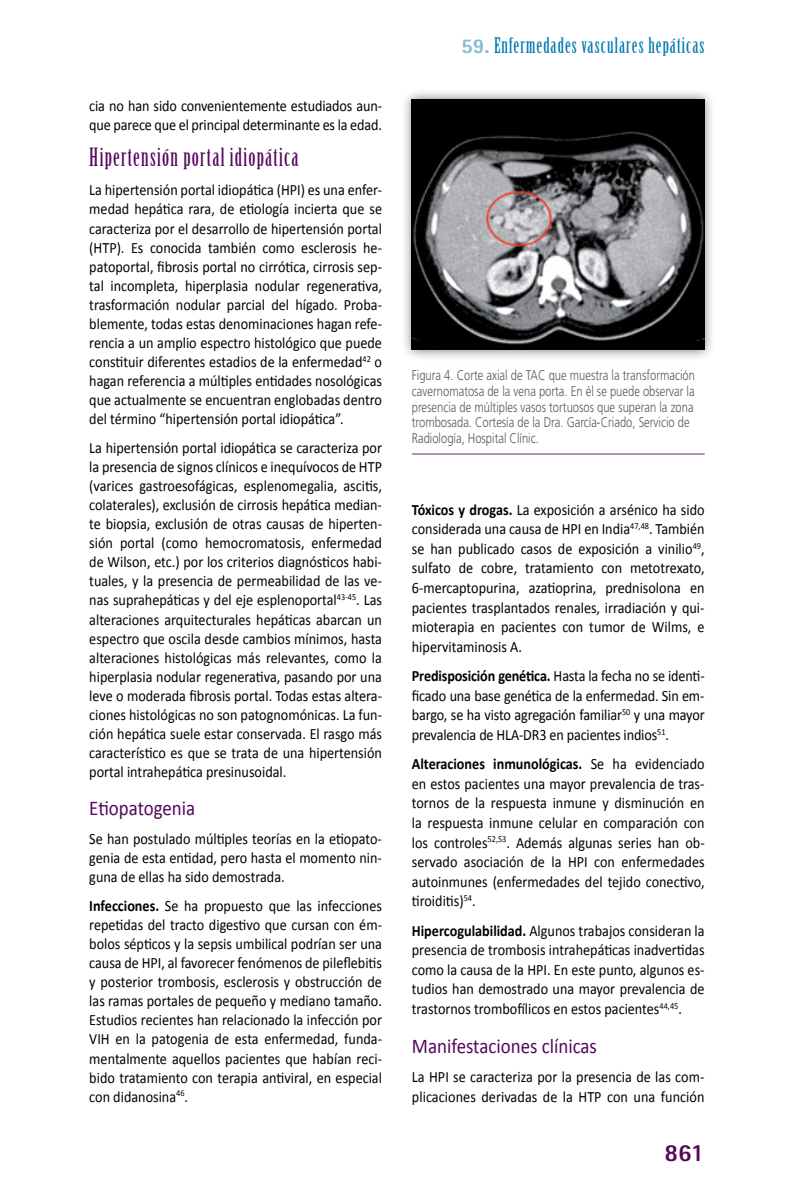
<style>
.page{position:relative;width:794px;height:1191px;background:#fff}
.page>*{position:absolute;margin:0;border:0;box-sizing:border-box;transform-origin:0 0}
.t1{font:24.5px "Birch Std";letter-spacing:.05em;color:#54075b}
.t2{font:800 24.5px "Rotis Sans Serif";color:#54075b}
.t3{font:21px "Calibri";color:#54075b;scale:.9 1}
.t4{font:21px "Birch Std";letter-spacing:.05em;color:#0078ae}
.t5{font:15.75px/19.1px "Calibri";color:#000;text-align:justify;scale:.9 1}
.t6{font:300 14px/15.8px "Frutiger";color:#58595b;scale:.8 1}
.s1{font-weight:700}
.s2{font-family:"Rotis Sans Serif";font-weight:800;color:#80bcd6}
</style>
<div class="page">
<hr style="left:412px;top:453px;width:292px;height:2px;background:#a983ad">
<div style="left:400px;top:88px;width:316px;height:273px;background:#000;opacity:.5"></div>
<img style="left:412px;top:99px;width:292px;height:251px">
<p class="t5" style="left:89px;top:96px;width:327px">cia no han sido convenientemente estudiados aun&shy;que parece que el principal determinante es la edad.</p>
<h1 class="t1" style="left:89px;top:144px;width:211px">Hipertensión portal idiopática</h1>
<p class="t5" style="left:89px;top:181px;width:327px">La hipertensión portal idiopática (HPI) es una enfer&shy;medad hepática rara, de etiología incierta que se caracteriza por el desarrollo de hipertensión portal (HTP). Es conocida también como esclerosis he&shy;patoportal, fibrosis portal no cirrótica, cirrosis sep&shy;tal incompleta, hiperplasia nodular regenerativa, trasformación nodular parcial del hígado. Proba&shy;blemente, todas estas denominaciones hagan refe&shy;rencia a un amplio espectro histológico que puede constituir diferentes estadios de la enfermedad<sup>42</sup> o hagan referencia a múltiples entidades nosológicas que actualmente se encuentran englobadas dentro del término “hipertensión portal idiopática”.</p>
<p class="t5" style="left:89px;top:438px;width:327px">La hipertensión portal idiopática se caracteriza por la presencia de signos clínicos e inequívocos de HTP (varices gastroesofágicas, esplenomegalia, ascitis, colaterales), exclusión de cirrosis hepática median&shy;te biopsia, exclusión de otras causas de hiperten&shy;sión portal (como hemocromatosis, enfermedad de Wilson, etc.) por los criterios diagnósticos habi&shy;tuales, y la presencia de permeabilidad de las ve&shy;nas suprahepáticas y del eje esplenoportal<sup>43-45</sup>. Las alteraciones arquitecturales hepáticas abarcan un espectro que oscila desde cambios mínimos, hasta alteraciones histológicas más relevantes, como la hiperplasia nodular regenerativa, pasando por una leve o moderada fibrosis portal. Todas estas altera&shy;ciones histológicas no son patognomónicas. La fun&shy;ción hepática suele estar conservada. El rasgo más característico es que se trata de una hipertensión portal intrahepática presinusoidal.</p>
<h2 class="t3" style="left:89px;top:795px;width:119px">Etiopatogenia</h2>
<p class="t5" style="left:89px;top:829px;width:327px">Se han postulado múltiples teorías en la etiopato&shy;genia de esta entidad, pero hasta el momento nin&shy;guna de ellas ha sido demostrada.</p>
<p class="t5" style="left:89px;top:896px;width:327px"><span class="s1">Infecciones.</span> Se ha propuesto que las infecciones repetidas del tracto digestivo que cursan con ém&shy;bolos sépticos y la sepsis umbilical podrían ser una causa de HPI, al favorecer fenómenos de pileflebitis y posterior trombosis, esclerosis y obstrucción de las ramas portales de pequeño y mediano tamaño.<br>Estudios recientes han relacionado la infección por VIH en la patogenia de esta enfermedad, funda&shy;mentalmente aquellos pacientes que habían reci&shy;bido tratamiento con terapia antiviral, en especial con didanosina<sup>46</sup>.</p>
<h2 class="t4" style="left:461px;top:33px;width:245px"><span class="s2">59.</span> Enfermedades vasculares hepáticas</h2>
<p class="t6" style="left:412px;top:368px;width:355px">Figura 4. Corte axial de TAC que muestra la transformación cavernomatosa de la vena porta. En él se puede observar la presencia de múltiples vasos tortuosos que superan la zona trombosada. Cortesía de la Dra. García-Criado, Servicio de Radiología, Hospital Clínic.</p>
<p class="t5" style="left:412px;top:500px;width:327px;line-height:19.6px"><span class="s1">Tóxicos y drogas.</span> La exposición a arsénico ha sido considerada una causa de HPI en India<sup>47,48</sup>. También se han publicado casos de exposición a vinilio<sup>49</sup>, sulfato de cobre, tratamiento con metotrexato, 6-mercaptopurina, azatioprina, prednisolona en pacientes trasplantados renales, irradiación y qui&shy;mioterapia en pacientes con tumor de Wilms, e hipervitaminosis A.</p>
<p class="t5" style="left:412px;top:666px;width:327px;line-height:19.6px"><span class="s1">Predisposición genética.</span> Hasta la fecha no se identi&shy;ficado una base genética de la enfermedad. Sin em&shy;bargo, se ha visto agregación familiar<sup>50</sup> y una mayor prevalencia de HLA-DR3 en pacientes indios<sup>51</sup>.</p>
<p class="t5" style="left:412px;top:754px;width:327px;line-height:19.6px"><span class="s1">Alteraciones inmunológicas.</span> Se ha evidenciado en estos pacientes una mayor prevalencia de tras&shy;tornos de la respuesta inmune y disminución en la respuesta inmune celular en comparación con los controles<sup>52,53</sup>. Además algunas series han ob&shy;servado asociación de la HPI con enfermedades autoinmunes (enfermedades del tejido conectivo, tiroiditis)<sup>54</sup>.</p>
<p class="t5" style="left:412px;top:920px;width:327px;line-height:19.6px"><span class="s1">Hipercogulabilidad.</span> Algunos trabajos consideran la presencia de trombosis intrahepáticas inadvertidas como la causa de la HPI. En este punto, algunos es&shy;tudios han demostrado una mayor prevalencia de trastornos trombofílicos en estos pacientes<sup>44,45</sup>.</p>
<h2 class="t3" style="left:412px;top:1032px;width:207px">Manifestaciones clínicas</h2>
<p class="t5" style="left:412px;top:1067px;width:327px;line-height:19.6px">La HPI se caracteriza por la presencia de las com&shy;plicaciones derivadas de la HTP con una función</p>
<h1 class="t2" style="left:664px;top:1136px;width:41px">861</h1>
</div>
